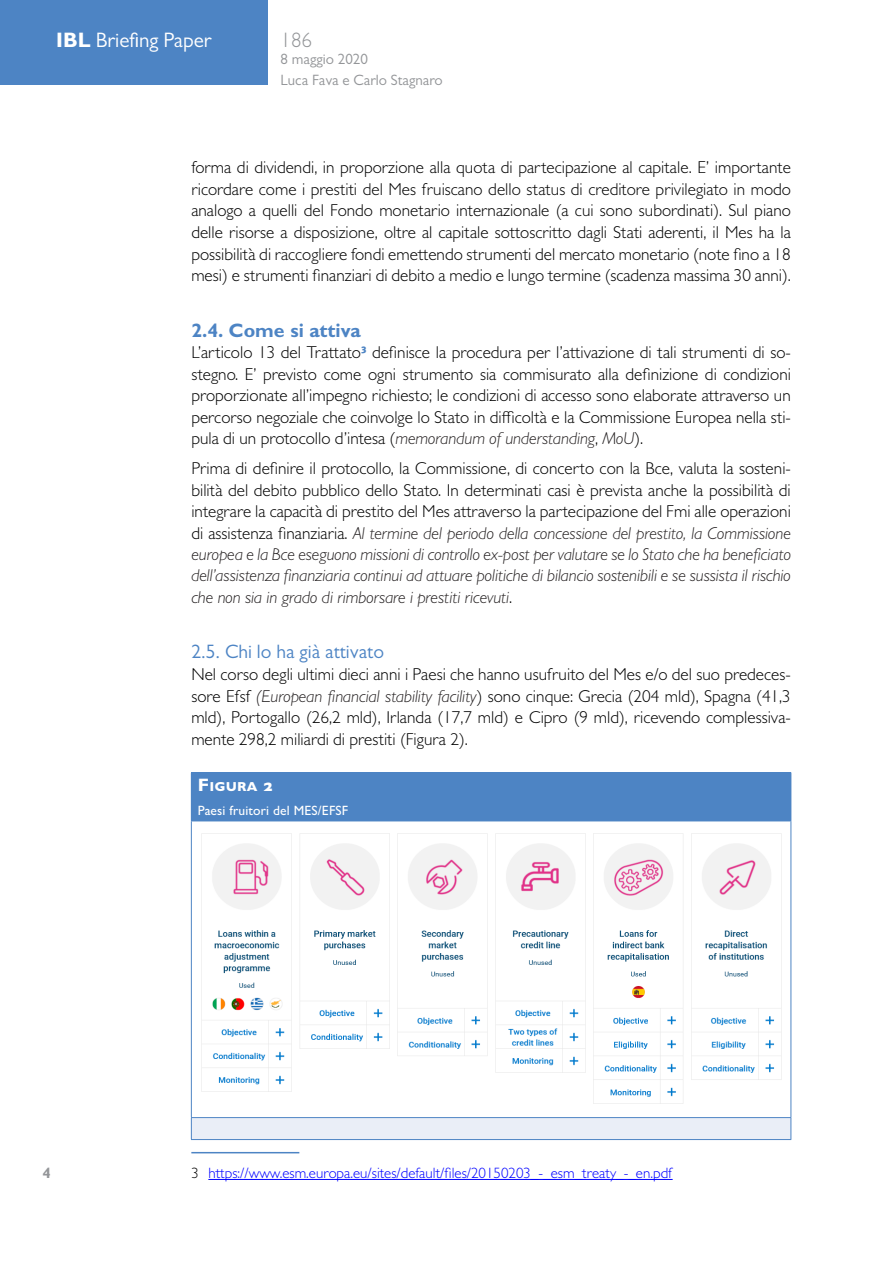
<style>
.page{position:relative;width:893px;height:1263px;background:#fff}
.page>*{position:absolute;margin:0;border:0;box-sizing:border-box;transform-origin:0 0}
.t1{font:21px "Gill Sans MT Pro";color:#fff}
.t2{font:300 21px "Gill Sans MT Pro";color:#939598}
.Paragraph_2{font:19.5px "Gill Sans MT Pro";color:#4d84c4}
.Paragraph_1{font:700 19.5px "Gill Sans MT Pro";color:#4d84c4}
.Dida_Number{font:700 18px "Gill Sans MT Pro";letter-spacing:.01em;color:#fff;scale:1.05 1}
.Body{font:300 17.25px/21.6px "Gill Sans MT Pro";color:#000;text-align:justify}
.Body-2{font:italic 300 17.25px/21.5px "Gill Sans MT Pro";color:#231f20;text-align:justify}
.Footnote{font:300 15px "Gill Sans MT Pro";color:#00f}
.t3{font:15px "Gill Sans MT Pro";color:#939598}
.t4{font:700 15px "Gill Sans MT Pro";color:#939598}
.Dida-Header{font:500 13.5px "Gill Sans MT Pro";letter-spacing:.01em;color:#fff}
.s1{font-weight:700}
.s2{font-style:italic;color:#231f20}
.s3{font-style:normal;color:#000}
.s4{color:#000}
</style>
<div class="page">
<div style="left:0;top:0;width:268px;height:85px;background:#4d84c4"></div>
<div style="left:191px;top:773px;width:600px;height:48px;background:#4d84c4"></div>
<div style="left:191px;top:1117px;width:600px;height:22px;background:#eaeef7"></div>
<hr style="left:191px;top:1117px;width:600px;height:1px;background:#4d84c4">
<hr style="left:191px;top:772px;width:600px;height:1px;background:#4d84c4">
<hr style="left:191px;top:821px;width:1px;height:296px;background:#4d84c4">
<hr style="left:790px;top:821px;width:1px;height:296px;background:#4d84c4">
<svg style="left:191px;top:1118px;width:1px;height:21px"></svg>
<svg style="left:790px;top:1118px;width:1px;height:21px"></svg>
<hr style="left:191px;top:1139px;width:600px;height:1px;background:#4d84c4">
<img style="left:201px;top:833px;width:581px;height:271px">
<hr style="left:191px;top:1152px;width:108px;height:1px;background:#4d84c4">
<hr style="left:208px;top:1179px;width:465px;height:1px;background:#00f">
<p class="t1" style="left:56px;top:27px;width:157px"><span class="s1">IBL</span> Briefing Paper</p>
<p class="t2" style="left:281px;top:27px;width:33px">186</p>
<p class="t3" style="left:281px;top:50px;width:89px">8 maggio 2020</p>
<p class="t3" style="left:281px;top:71px;width:164px">Luca Fava e Carlo Stagnaro</p>
<p class="t4" style="left:43px;top:1163px;width:10px">4</p>
<p class="Body" style="left:191px;top:156px;width:601px">forma di dividendi, in proporzione alla quota di partecipazione al capitale. E’ importante ricordare come i prestiti del Mes fruiscano dello status di creditore privilegiato in modo analogo a quelli del Fondo monetario internazionale (a cui sono subordinati). Sul piano delle risorse a disposizione, oltre al capitale sottoscritto dagli Stati aderenti, il Mes ha la possibilità di raccogliere fondi emettendo strumenti del mercato monetario (note fino a 18 mesi) e strumenti finanziari di debito a medio e lungo termine (scadenza massima 30 anni).</p>
<p class="Paragraph_1" style="left:191px;top:318px;width:171px">2.4. Come si attiva</p>
<p class="Body" style="left:191px;top:341px;width:601px">L’articolo 13 del Trattato<sup>3</sup> definisce la procedura per l’attivazione di tali strumenti di so&shy;stegno. E’ previsto come ogni strumento sia commisurato alla definizione di condizioni proporzionate all’impegno richiesto; le condizioni di accesso sono elaborate attraverso un percorso negoziale che coinvolge lo Stato in difficoltà e la Commissione Europea nella sti&shy;pula di un protocollo d’intesa (<span class="s2">memorandum of understanding</span>, <span class="s2">MoU</span>).</p>
<p class="Body-2" style="left:191px;top:457px;width:601px"><span class="s3">Prima di definire il protocollo, la Commissione, di concerto con la Bce, valuta la sosteni&shy;bilità del debito pubblico dello Stato. In determinati casi è prevista anche la possibilità di integrare la capacità di prestito del Mes attraverso la partecipazione del Fmi alle operazioni di assistenza finanziaria.</span> Al termine del periodo della concessione del prestito, la Commissione europea e la Bce eseguono missioni di controllo ex-post per valutare se lo Stato che ha beneficiato dell’assistenza finanziaria continui ad attuare politiche di bilancio sostenibili e se sussista il rischio che non sia in grado di rimborsare i prestiti ricevuti<span class="s3">.</span></p>
<p class="Paragraph_2" style="left:191px;top:640px;width:194px">2.5. Chi lo ha già attivato</p>
<p class="Body" style="left:191px;top:663px;width:601px">Nel corso degli ultimi dieci anni i Paesi che hanno usufruito del Mes e/o del suo predeces&shy;sore Efsf <span class="s2">(European financial stability facility</span>) sono cinque: Grecia (204 mld), Spagna (41,3 mld), Portogallo (26,2 mld), Irlanda (17,7 mld) e Cipro (9 mld), ricevendo complessiva&shy;mente 298,2 miliardi di prestiti (Figura 2).</p>
<p class="Dida_Number" style="left:198px;top:774px;width:73px">Figura 2</p>
<p class="Dida-Header" style="left:198px;top:802px;width:152px">Paesi fruitori del MES/EFSF</p>
<p class="Footnote" style="left:191px;top:1164px;width:483px"><span class="s4">3</span> https://www.esm.europa.eu/sites/default/files/20150203_-_esm_treaty_-_en.pdf</p>
</div>
